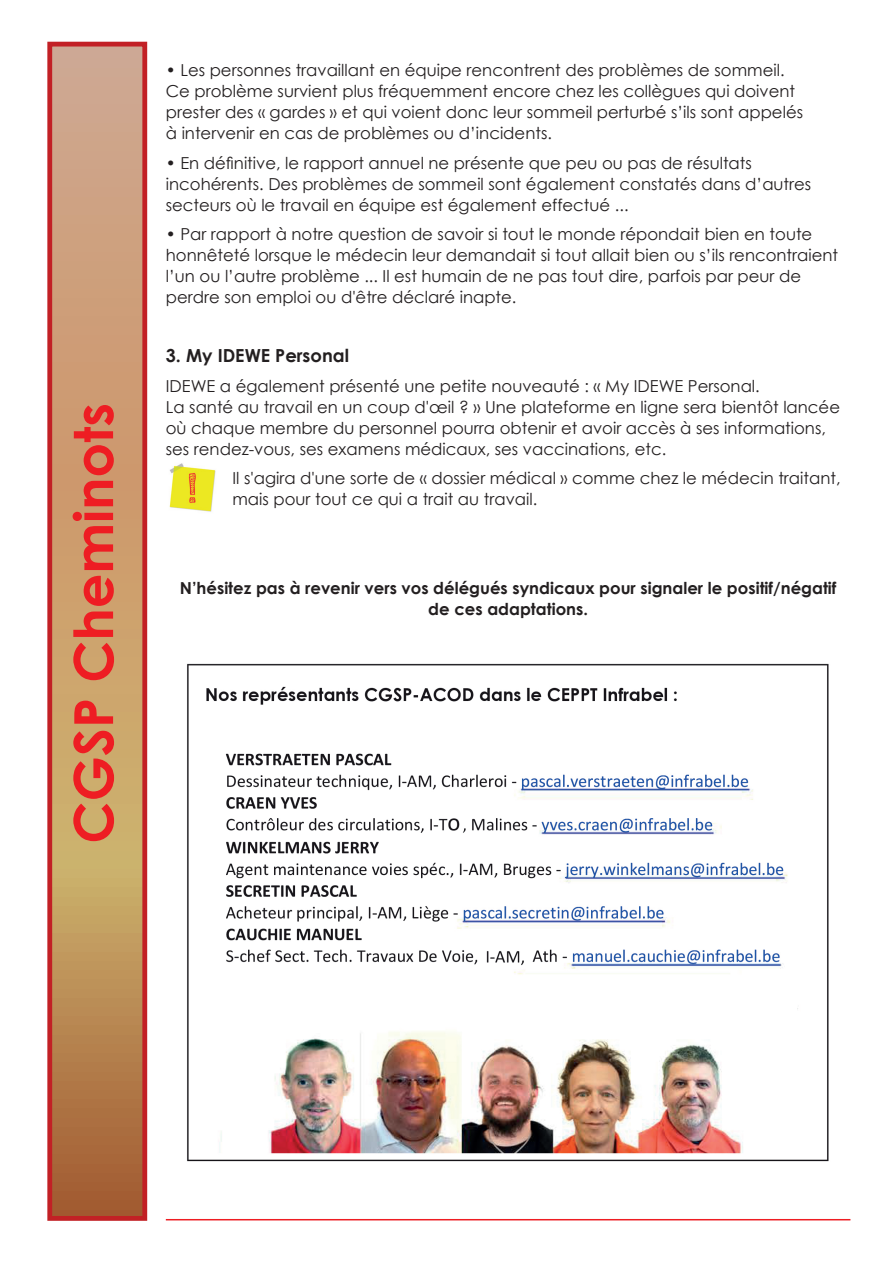
<style>
.page{position:relative;width:893px;height:1263px;background:#fff}
.page>*{position:absolute;margin:0;border:0;box-sizing:border-box;transform-origin:0 0}
.t1{font:700 54px "Century Gothic";color:#ee1d23}
.t2{font:700 18px "Century Gothic";color:#231f20}
.t3{font:16.5px/21px "Century Gothic";color:#231f20}
.t4{font:700 16.5px/21px "Century Gothic";color:#231f20;text-align:center}
</style>
<div class="page">
<svg style="left:53px;top:48px;width:88px;height:1167px;background:#c6996a"></svg>
<div style="left:47px;top:42px;width:100px;height:1179px;border:5px solid #c22025"></div>
<hr style="left:166px;top:1219px;width:684px;height:1px;background:#ee1d23">
<img style="left:187px;top:663px;width:642px;height:499px">
<img style="left:169px;top:463px;width:47px;height:49px">
<h1 class="t1" style="left:52px;top:844px;width:442px;rotate:-90deg">CGSP Cheminots</h1>
<p class="t3" style="left:166px;top:59px;width:639px">• Les personnes travaillant en équipe rencontrent des problèmes de sommeil.<br>Ce problème survient plus fréquemment encore chez les collègues qui doivent prester des « gardes » et qui voient donc leur sommeil perturbé s’ils sont appelés à intervenir en cas de problèmes ou d’incidents.</p>
<p class="t3" style="left:166px;top:152px;width:647px">• En définitive, le rapport annuel ne présente que peu ou pas de résultats incohérents. Des problèmes de sommeil sont également constatés dans d’autres secteurs où le travail en équipe est également effectué ...</p>
<p class="t3" style="left:166px;top:223px;width:674px">• Par rapport à notre question de savoir si tout le monde répondait bien en toute honnêteté lorsque le médecin leur demandait si tout allait bien ou s’ils rencontraient l’un ou l’autre problème ... Il est humain de ne pas tout dire, parfois par peur de perdre son emploi ou d'être déclaré inapte.</p>
<p class="t2" style="left:166px;top:342px;width:185px">3. My IDEWE Personal</p>
<p class="t3" style="left:166px;top:375px;width:676px">IDEWE a également présenté une petite nouveauté : « My IDEWE Personal.<br>La santé au travail en un coup d'œil ? » Une plateforme en ligne sera bientôt lancée où chaque membre du personnel pourra obtenir et avoir accès à ses informations, ses rendez-vous, ses examens médicaux, ses vaccinations, etc.</p>
<p class="t3" style="left:232px;top:467px;width:610px">Il s'agira d'une sorte de « dossier médical » comme chez le médecin traitant, mais pour tout ce qui a trait au travail.</p>
<p class="t4" style="left:180px;top:576px;width:658px">N’hésitez pas à revenir vers vos délégués syndicaux pour signaler le positif/négatif de ces adaptations.</p>
</div>
